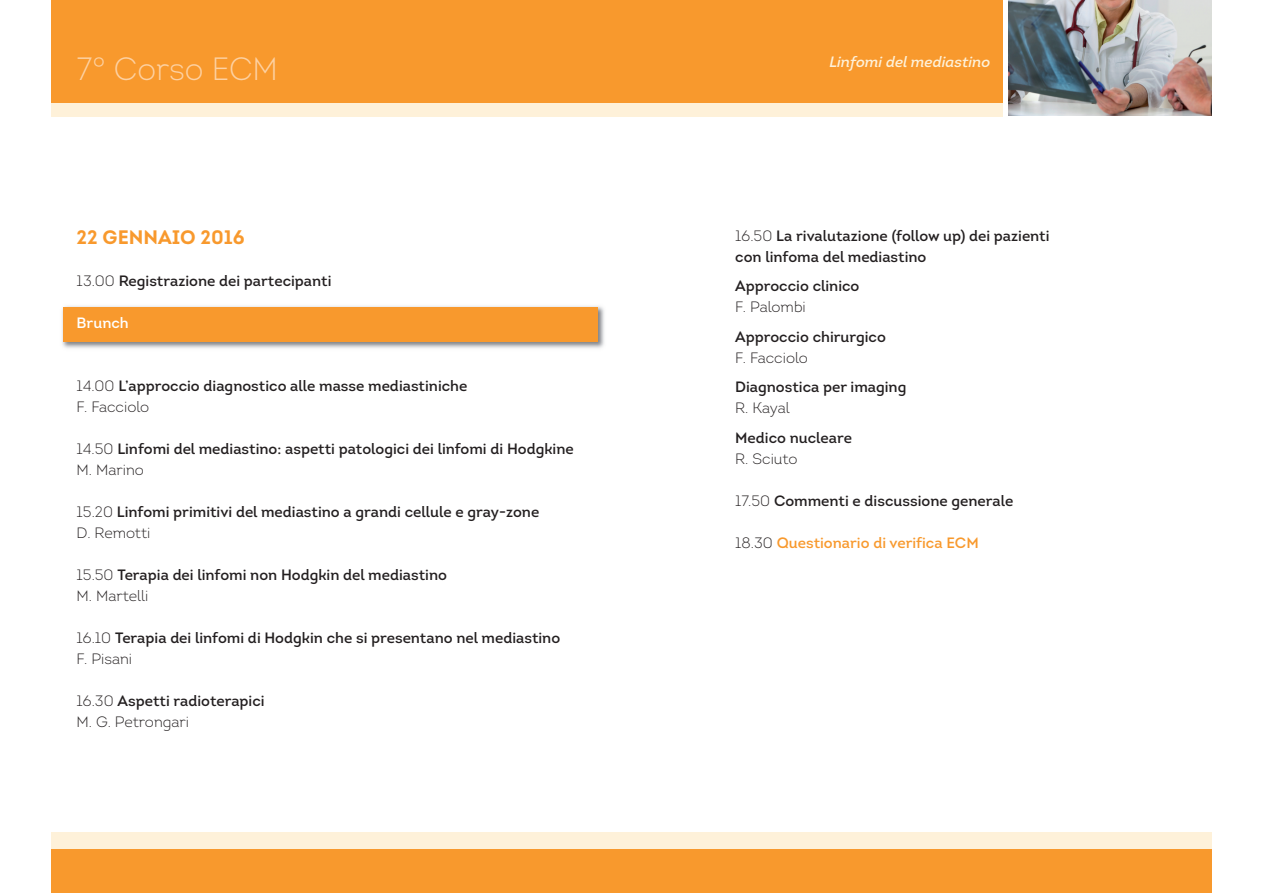
<style>
.page{position:relative;width:1263px;height:893px;background:#fff}
.page>*{position:absolute;margin:0;border:0;box-sizing:border-box;transform-origin:0 0}
.t1{font:300 32.25px "Intro";color:#fdd1a2;scale:.96 1}
.t2{font:700 19.5px "Intro";color:#f8992d}
.t3{font:15px/21px "Intro";color:#231f20}
.t4{font:300 15px "Intro";color:#231f20}
.t5{font:15px "Intro";color:#f8992d}
.t6{font:italic 15px "Intro";color:#fef1d9}
.t7{font:15px "Intro";color:#fff}
.s1{font-weight:300}
.s2{font-weight:300;color:#231f20}
</style>
<div class="page">
<img style="left:62px;top:306px;width:542px;height:42px">
<div style="left:64px;top:307px;width:534px;height:35px;background:#f8992d"></div>
<div style="left:51px;top:55px;width:951px;height:61px;background:#fef1d9"></div>
<div style="left:51px;top:0;width:951px;height:103px;background:#f8992d"></div>
<img style="left:1008px;top:0;width:204px;height:116px">
<div style="left:51px;top:832px;width:1161px;height:35px;background:#fef1d9"></div>
<div style="left:51px;top:850px;width:1161px;height:43px;background:#f8992d"></div>
<h1 class="t1" style="left:77px;top:57px;width:211px">7° Corso ECM</h1>
<p class="t6" style="left:829px;top:57px;width:162px">Linfomi del mediastino</p>
<h2 class="t2" style="left:77px;top:230px;width:169px">22 GENNAIO 2016</h2>
<p class="t3" style="left:77px;top:272px;width:256px"><span class="s1">13.00</span> Registrazione dei partecipanti</p>
<p class="t7" style="left:77px;top:317px;width:54px">Brunch</p>
<p class="t3" style="left:77px;top:377px;width:392px"><span class="s1">14.00</span> L’approccio diagnostico alle masse mediastiniche<br><span class="s1">F. Facciolo</span></p>
<p class="t3" style="left:77px;top:440px;width:499px"><span class="s1">14.50</span> Linfomi del mediastino: aspetti patologici dei linfomi di Hodgkine<br><span class="s1">M. Marino</span></p>
<p class="t3" style="left:77px;top:503px;width:464px"><span class="s1">15.20</span> Linfomi primitivi del mediastino a grandi cellule e gray-zone<br><span class="s1">D. Remotti</span></p>
<p class="t3" style="left:77px;top:566px;width:372px"><span class="s1">15.50</span> Terapia dei linfomi non Hodgkin del mediastino<br><span class="s1">M. Martelli</span></p>
<p class="t3" style="left:77px;top:629px;width:485px"><span class="s1">16.10</span> Terapia dei linfomi di Hodgkin che si presentano nel mediastino<br><span class="s1">F. Pisani</span></p>
<p class="t3" style="left:77px;top:692px;width:190px"><span class="s1">16.30</span> Aspetti radioterapici<br><span class="s1">M. G. Petrongari</span></p>
<p class="t3" style="left:735px;top:227px;width:316px"><span class="s1">16.50</span> La rivalutazione (follow up) dei pazienti con linfoma del mediastino</p>
<p class="t3" style="left:735px;top:277px;width:126px">Approccio clinico</p>
<p class="t4" style="left:735px;top:302px;width:72px">F. Palombi</p>
<p class="t3" style="left:735px;top:328px;width:152px">Approccio chirurgico</p>
<p class="t4" style="left:735px;top:352px;width:74px">F. Facciolo</p>
<p class="t3" style="left:735px;top:378px;width:173px">Diagnostica per imaging</p>
<p class="t4" style="left:735px;top:403px;width:56px">R. Kayal</p>
<p class="t3" style="left:735px;top:429px;width:118px">Medico nucleare</p>
<p class="t4" style="left:735px;top:453px;width:64px">R. Sciuto</p>
<p class="t3" style="left:735px;top:492px;width:279px"><span class="s1">17.50</span> Commenti e discussione generale</p>
<p class="t5" style="left:735px;top:537px;width:245px"><span class="s2">18.30</span> Questionario di verifica ECM</p>
</div>
